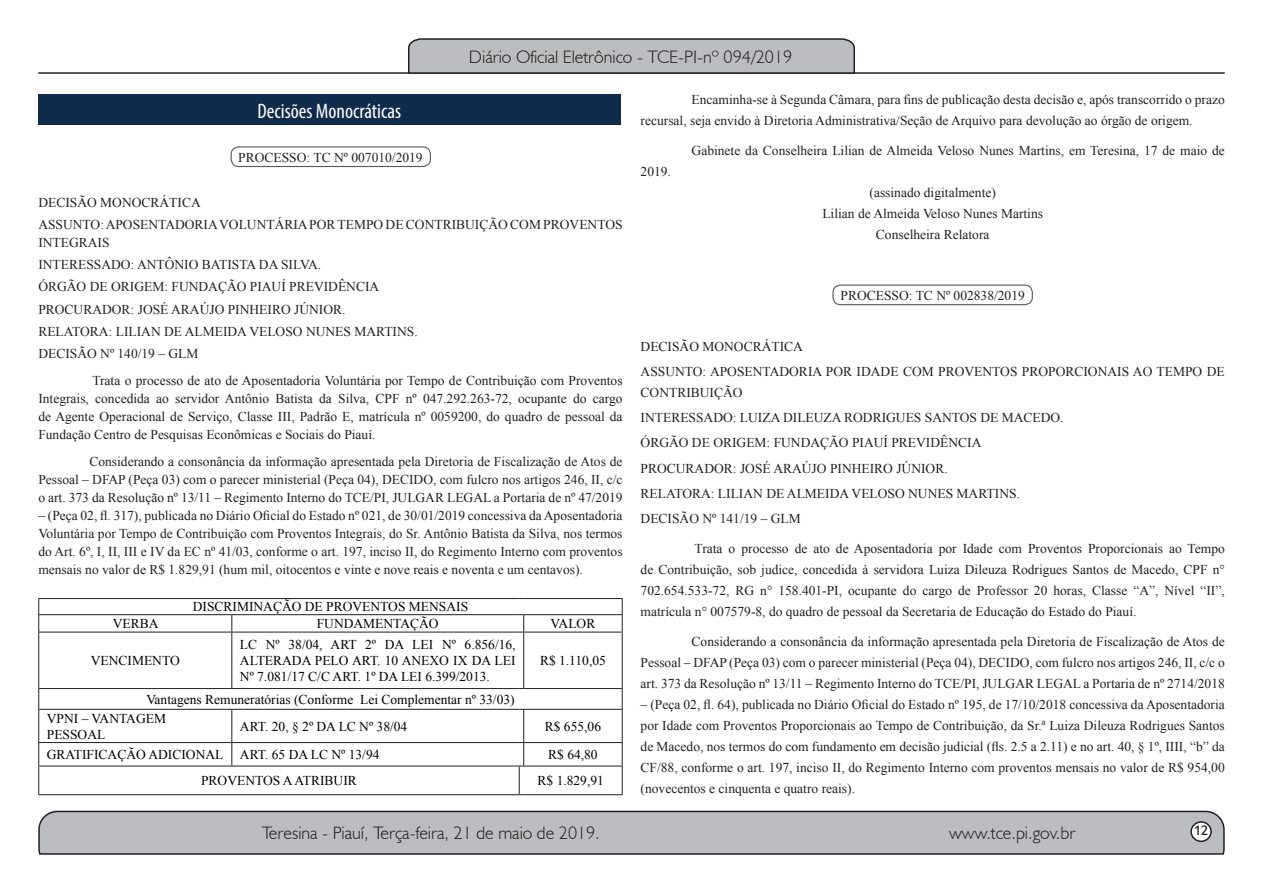
<style>
.page{position:relative;width:1263px;height:893px;background:#fff}
.page>*{position:absolute;margin:0;border:0;box-sizing:border-box;transform-origin:0 0}
.t1{font:condensed 21px "Myriad Pro";color:#fff}
.t2{font:300 18px "Humanist 521 BT";color:#231f20}
.t3{font:15px "Estrangelo Edessa";color:#231f20}
.parag__12{font:13.5px/21px "Times New Roman";color:#231f20;text-align:justify}
.parag_0{font:13.5px/18px "Times New Roman";color:#231f20}
.Default{font:13.5px/16.2px "Times New Roman";color:#000;text-align:justify}
.assinatura_centraliz{font:13.5px "Times New Roman";color:#231f20}
</style>
<div class="page">
<svg style="left:38px;top:810px;width:1187px;height:45px;background:#b3b3b6"></svg>
<div style="left:1191px;top:822px;width:20px;height:19px;background:#fff;border-radius:50%"></div>
<div style="left:1190px;top:821px;width:22px;height:21px;border:2px solid #231f20;border-radius:50%"></div>
<hr style="left:38px;top:72px;width:1187px;height:2px;background:#231f20">
<svg style="left:407px;top:38px;width:449px;height:36px;background:#aeafb2"></svg>
<hr style="left:38px;top:598px;width:194px;height:1px;background:#231f20">
<hr style="left:232px;top:598px;width:287px;height:1px;background:#231f20">
<hr style="left:524px;top:598px;width:99px;height:1px;background:#231f20">
<hr style="left:38px;top:614px;width:194px;height:1px;background:#231f20">
<hr style="left:232px;top:614px;width:287px;height:1px;background:#231f20">
<hr style="left:524px;top:614px;width:99px;height:1px;background:#231f20">
<hr style="left:38px;top:632px;width:194px;height:1px;background:#231f20">
<hr style="left:232px;top:632px;width:287px;height:1px;background:#231f20">
<hr style="left:524px;top:632px;width:99px;height:1px;background:#231f20">
<hr style="left:38px;top:688px;width:194px;height:1px;background:#231f20">
<hr style="left:232px;top:688px;width:287px;height:1px;background:#231f20">
<hr style="left:524px;top:688px;width:99px;height:1px;background:#231f20">
<hr style="left:38px;top:709px;width:194px;height:1px;background:#231f20">
<hr style="left:232px;top:709px;width:287px;height:1px;background:#231f20">
<hr style="left:524px;top:709px;width:99px;height:1px;background:#231f20">
<hr style="left:38px;top:742px;width:194px;height:1px;background:#231f20">
<hr style="left:232px;top:742px;width:287px;height:1px;background:#231f20">
<hr style="left:524px;top:742px;width:99px;height:1px;background:#231f20">
<hr style="left:38px;top:766px;width:194px;height:1px;background:#231f20">
<hr style="left:232px;top:766px;width:287px;height:1px;background:#231f20">
<hr style="left:524px;top:766px;width:99px;height:1px;background:#231f20">
<hr style="left:38px;top:794px;width:194px;height:1px;background:#231f20">
<hr style="left:232px;top:794px;width:287px;height:1px;background:#231f20">
<hr style="left:524px;top:794px;width:99px;height:1px;background:#231f20">
<svg style="left:38px;top:599px;width:1px;height:33px"></svg>
<hr style="left:38px;top:632px;width:1px;height:56px;background:#231f20">
<svg style="left:38px;top:689px;width:1px;height:20px"></svg>
<hr style="left:38px;top:710px;width:1px;height:32px;background:#231f20">
<svg style="left:38px;top:743px;width:1px;height:51px"></svg>
<svg style="left:231px;top:615px;width:1px;height:17px"></svg>
<svg style="left:519px;top:614px;width:5px;height:19px"></svg>
<svg style="left:622px;top:599px;width:1px;height:33px"></svg>
<hr style="left:231px;top:632px;width:1px;height:56px;background:#231f20">
<hr style="left:523px;top:632px;width:1px;height:56px;background:#231f20">
<hr style="left:622px;top:632px;width:1px;height:56px;background:#231f20">
<svg style="left:622px;top:689px;width:1px;height:20px"></svg>
<hr style="left:231px;top:710px;width:1px;height:32px;background:#231f20">
<hr style="left:523px;top:710px;width:1px;height:32px;background:#231f20">
<hr style="left:622px;top:710px;width:1px;height:32px;background:#231f20">
<svg style="left:231px;top:743px;width:1px;height:23px"></svg>
<svg style="left:519px;top:742px;width:5px;height:53px"></svg>
<svg style="left:622px;top:743px;width:1px;height:51px"></svg>
<div style="left:38px;top:94px;width:582px;height:31px;background:#102c4d"></div>
<div style="left:231px;top:146px;width:200px;height:21px;border:1px solid #57585a;border-radius:8px"></div>
<div style="left:832px;top:285px;width:201px;height:20px;border:1px solid #57585a;border-radius:8px"></div>
<h2 class="t2" style="left:469px;top:46px;width:325px">Diário Oficial Eletrônico - TCE-PI-nº 094/2019</h2>
<p class="t1" style="left:257px;top:98px;width:145px">Decisões Monocráticas</p>
<p class="parag_0" style="left:238px;top:148px;width:186px">PROCESSO: TC Nº 007010/2019</p>
<p class="parag_0" style="left:38px;top:193px;width:164px">DECISÃO MONOCRÁTICA</p>
<p class="parag_0" style="left:38px;top:215px;width:586px">ASSUNTO: APOSENTADORIA VOLUNTÁRIA POR TEMPO DE CONTRIBUIÇÃO COM PROVENTOS<br>INTEGRAIS</p>
<p class="parag_0" style="left:38px;top:255px;width:284px">INTERESSADO: ANTÔNIO BATISTA DA SILVA.</p>
<p class="parag_0" style="left:38px;top:278px;width:342px">ÓRGÃO DE ORIGEM: FUNDAÇÃO PIAUÍ PREVIDÊNCIA</p>
<p class="parag_0" style="left:38px;top:300px;width:309px">PROCURADOR: JOSÉ ARAÚJO PINHEIRO JÚNIOR.</p>
<p class="parag_0" style="left:38px;top:322px;width:381px">RELATORA: LILIAN DE ALMEIDA VELOSO NUNES MARTINS.</p>
<p class="parag_0" style="left:38px;top:344px;width:162px">DECISÃO Nº 140/19 – GLM</p>
<p class="parag__12" style="left:38px;top:371px;width:586px;line-height:18px;text-indent:54px">Trata o processo de ato de Aposentadoria Voluntária por Tempo de Contribuição com Proventos Integrais, concedida ao servidor Antônio Batista da Silva, CPF nº 047.292.263-72, ocupante do cargo de Agente Operacional de Serviço, Classe III, Padrão E, matrícula nº 0059200, do quadro de pessoal da Fundação Centro de Pesquisas Econômicas e Sociais do Piauí.</p>
<p class="parag__12" style="left:38px;top:452px;width:586px;line-height:18px;text-indent:51px">Considerando a consonância da informação apresentada pela Diretoria de Fiscalização de Atos de Pessoal – DFAP (Peça 03) com o parecer ministerial (Peça 04), DECIDO, com fulcro nos artigos 246, II, c/c o art. 373 da Resolução nº 13/11 – Regimento Interno do TCE/PI, JULGAR LEGAL a Portaria de nº 47/2019</p>
<p class="parag__12" style="left:38px;top:506px;width:586px;line-height:18px">– (Peça 02, fl. 317), publicada no Diário Oficial do Estado nº 021, de 30/01/2019 concessiva da Aposentadoria Voluntária por Tempo de Contribuição com Proventos Integrais, do Sr. Antônio Batista da Silva, nos termos do Art. 6º, I, II, III e IV da EC nº 41/03, conforme o art. 197, inciso II, do Regimento Interno com proventos mensais no valor de R$ 1.829,91 (hum mil, oitocentos e vinte e nove reais e noventa e um centavos).</p>
<p class="Default" style="left:193px;top:598px;width:277px">DISCRIMINAÇÃO DE PROVENTOS MENSAIS</p>
<p class="Default" style="left:113px;top:615px;width:47px">VERBA</p>
<p class="Default" style="left:317px;top:615px;width:123px">FUNDAMENTAÇÃO</p>
<p class="Default" style="left:551px;top:615px;width:46px">VALOR</p>
<p class="Default" style="left:91px;top:652px;width:90px">VENCIMENTO</p>
<p class="Default" style="left:240px;top:636px;width:277px">LC Nº 38/04, ART 2º DA LEI Nº 6.856/16, ALTERADA PELO ART. 10 ANEXO IX DA LEI Nº 7.081/17 C/C ART. 1º DA LEI 6.399/2013.</p>
<p class="Default" style="left:540px;top:652px;width:67px">R$ 1.110,05</p>
<p class="Default" style="left:146px;top:691px;width:370px">Vantagens Remuneratórias (Conforme Lei Complementar nº 33/03)</p>
<p class="Default" style="left:47px;top:710px;width:121px">VPNI – VANTAGEM<br>PESSOAL</p>
<p class="Default" style="left:240px;top:718px;width:169px">ART. 20, § 2º DA LC Nº 38/04</p>
<p class="Default" style="left:545px;top:718px;width:58px">R$ 655,06</p>
<p class="Default" style="left:47px;top:746px;width:178px">GRATIFICAÇÃO ADICIONAL</p>
<p class="Default" style="left:240px;top:746px;width:141px">ART. 65 DA LC Nº 13/94</p>
<p class="Default" style="left:548px;top:746px;width:51px">R$ 64,80</p>
<p class="Default" style="left:201px;top:772px;width:157px">PROVENTOS A ATRIBUIR</p>
<p class="Default" style="left:537px;top:772px;width:68px">R$ 1.829,91</p>
<p class="parag__12" style="left:641px;top:89px;width:586px;text-indent:51px">Encaminha-se à Segunda Câmara, para fins de publicação desta decisão e, após transcorrido o prazo recursal, seja envido à Diretoria Administrativa/Seção de Arquivo para devolução ao órgão de origem.</p>
<p class="parag__12" style="left:692px;top:140px;width:535px">Gabinete da Conselheira Lilian de Almeida Veloso Nunes Martins, em Teresina, 17 de maio de</p>
<p class="parag__12" style="left:641px;top:161px;width:32px">2019.</p>
<p class="assinatura_centraliz" style="left:869px;top:183px;width:128px">(assinado digitalmente)</p>
<p class="assinatura_centraliz" style="left:822px;top:204px;width:222px">Lilian de Almeida Veloso Nunes Martins</p>
<p class="assinatura_centraliz" style="left:876px;top:225px;width:115px">Conselheira Relatora</p>
<p class="parag_0" style="left:840px;top:286px;width:186px">PROCESSO: TC Nº 002838/2019</p>
<p class="parag_0" style="left:641px;top:337px;width:164px">DECISÃO MONOCRÁTICA</p>
<p class="parag_0" style="left:641px;top:361px;width:586px;line-height:21px">ASSUNTO: APOSENTADORIA POR IDADE COM PROVENTOS PROPORCIONAIS AO TEMPO DE<br>CONTRIBUIÇÃO</p>
<p class="parag_0" style="left:641px;top:408px;width:425px">INTERESSADO: LUIZA DILEUZA RODRIGUES SANTOS DE MACEDO.</p>
<p class="parag_0" style="left:641px;top:434px;width:342px">ÓRGÃO DE ORIGEM: FUNDAÇÃO PIAUÍ PREVIDÊNCIA</p>
<p class="parag_0" style="left:641px;top:459px;width:309px">PROCURADOR: JOSÉ ARAÚJO PINHEIRO JÚNIOR.</p>
<p class="parag_0" style="left:641px;top:484px;width:381px">RELATORA: LILIAN DE ALMEIDA VELOSO NUNES MARTINS.</p>
<p class="parag_0" style="left:641px;top:509px;width:162px">DECISÃO Nº 141/19 – GLM</p>
<p class="parag__12" style="left:641px;top:538px;width:586px;text-indent:54px">Trata o processo de ato de Aposentadoria por Idade com Proventos Proporcionais ao Tempo de Contribuição, sob judice, concedida à servidora Luiza Dileuza Rodrigues Santos de Macedo, CPF n° 702.654.533-72, RG n° 158.401-PI, ocupante do cargo de Professor 20 horas, Classe “A”, Nível “II”, matrícula n° 007579-8, do quadro de pessoal da Secretaria de Educação do Estado do Piauí.</p>
<p class="parag__12" style="left:641px;top:631px;width:586px;text-indent:51px">Considerando a consonância da informação apresentada pela Diretoria de Fiscalização de Atos de Pessoal – DFAP (Peça 03) com o parecer ministerial (Peça 04), DECIDO, com fulcro nos artigos 246, II, c/c o art. 373 da Resolução nº 13/11 – Regimento Interno do TCE/PI, JULGAR LEGAL a Portaria de nº 2714/2018</p>
<p class="parag__12" style="left:641px;top:694px;width:586px">– (Peça 02, fl. 64), publicada no Diário Oficial do Estado nº 195, de 17/10/2018 concessiva da Aposentadoria por Idade com Proventos Proporcionais ao Tempo de Contribuição, da Sr.ª Luiza Dileuza Rodrigues Santos de Macedo, nos termos do com fundamento em decisão judicial (fls. 2.5 a 2.11) e no art. 40, § 1º, IIII, “b” da CF/88, conforme o art. 197, inciso II, do Regimento Interno com proventos mensais no valor de R$ 954,00 (novecentos e cinquenta e quatro reais).</p>
<h2 class="t2" style="left:262px;top:821px;width:340px">Teresina - Piauí, Terça-feira, 21 de maio de 2019.</h2>
<h2 class="t2" style="left:949px;top:822px;width:128px">www.tce.pi.gov.br</h2>
<p class="t3" style="left:1194px;top:823px;width:16px">12</p>
</div>
